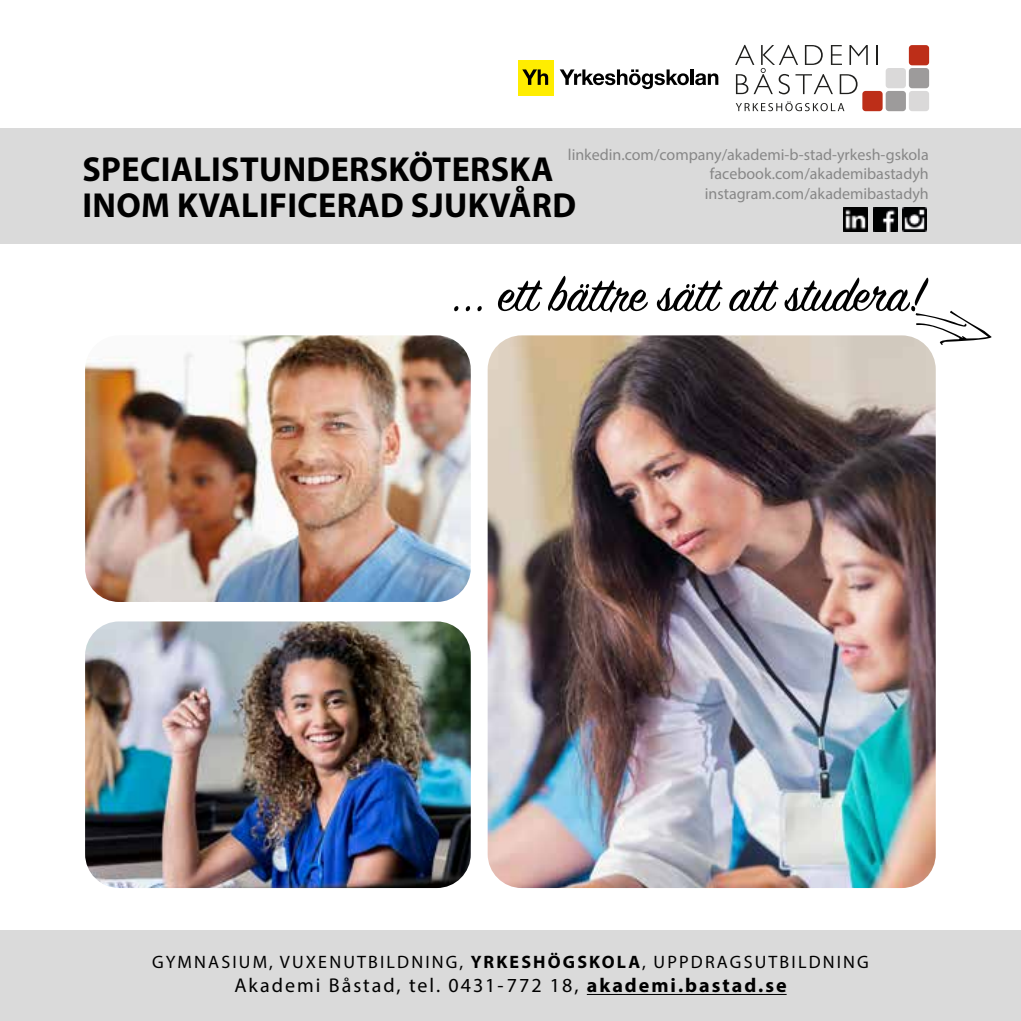
<style>
.page{position:relative;width:1021px;height:1021px;background:#fff}
.page>*{position:absolute;margin:0;border:0;box-sizing:border-box;transform-origin:0 0}
.t1{font:52.2px "Sign Painter House Script";color:#000}
.t2{font:700 34.8px/36px "Myriad Pro";letter-spacing:.01em;color:#000}
.t3{font:20px "Myriad Pro";letter-spacing:.1em;color:#000}
.t4{font:18px "Myriad Pro";letter-spacing:.12em;color:#000}
.t5{font:16px/19.2px "Myriad Pro";color:#878787;text-align:right}
.s1{font-weight:700}
</style>
<div class="page">
<div style="left:0;top:128px;width:1020px;height:116px;background:#dadada"></div>
<svg style="left:735px;top:101px;width:109px;height:10px"></svg>
<div style="left:885px;top:68px;width:20px;height:20px;background:#dad9d9;border-radius:3px"></div>
<div style="left:908px;top:68px;width:21px;height:20px;background:#9d9b9b;border-radius:3px"></div>
<div style="left:862px;top:91px;width:20px;height:20px;background:#bd2e18;border-radius:3px"></div>
<div style="left:908px;top:45px;width:21px;height:20px;background:#bd2e18;border-radius:3px"></div>
<div style="left:908px;top:91px;width:21px;height:20px;background:#dad9d9;border-radius:3px"></div>
<div style="left:885px;top:91px;width:20px;height:20px;background:#9d9b9b;border-radius:3px"></div>
<hr style="left:876px;top:45px;width:2px;height:20px;background:#1e1e1c">
<svg style="left:735px;top:45px;width:132px;height:49px"></svg>
<svg style="left:915px;top:311px;width:76px;height:34px"></svg>
<div style="left:0;top:930px;width:1020px;height:90px;background:#dadada"></div>
<div style="left:518px;top:60px;width:36px;height:36px;background:#ffed00"></div>
<svg style="left:522px;top:69px;width:26px;height:16px"></svg>
<svg style="left:559px;top:69px;width:130px;height:20px"></svg>
<hr style="left:690px;top:69px;width:3px;height:16px;background:#000">
<svg style="left:695px;top:73px;width:23px;height:12px"></svg>
<hr style="left:587px;top:993px;width:199px;height:1px;background:#000">
<img style="left:85px;top:335px;width:386px;height:267px">
<img style="left:487px;top:335px;width:448px;height:553px">
<img style="left:85px;top:621px;width:386px;height:267px">
<img style="left:873px;top:207px;width:24px;height:24px">
<img style="left:903px;top:207px;width:24px;height:24px">
<img style="left:843px;top:207px;width:24px;height:24px">
<p class="t5" style="left:568px;top:145px;width:362px">linkedin.com/company/akademi-b-stad-yrkesh-gskola facebook.com/akademibastadyh instagram.com/akademibastadyh</p>
<h2 class="t2" style="left:83px;top:150px;width:495px">SPECIALISTUNDERSKÖTERSKA<br>INOM KVALIFICERAD SJUKVÅRD</h2>
<h1 class="t1" style="left:451px;top:263px;width:475px">... ett bättre sätt att studera!</h1>
<p class="t4" style="left:152px;top:951px;width:718px">GYMNASIUM, VUXENUTBILDNING, <span class="s1">YRKESHÖGSKOLA</span>, UPPDRAGSUTBILDNING</p>
<p class="t3" style="left:234px;top:973px;width:553px">Akademi Båstad, tel. 0431-772 18, <span class="s1">akademi.bastad.se</span></p>
</div>
